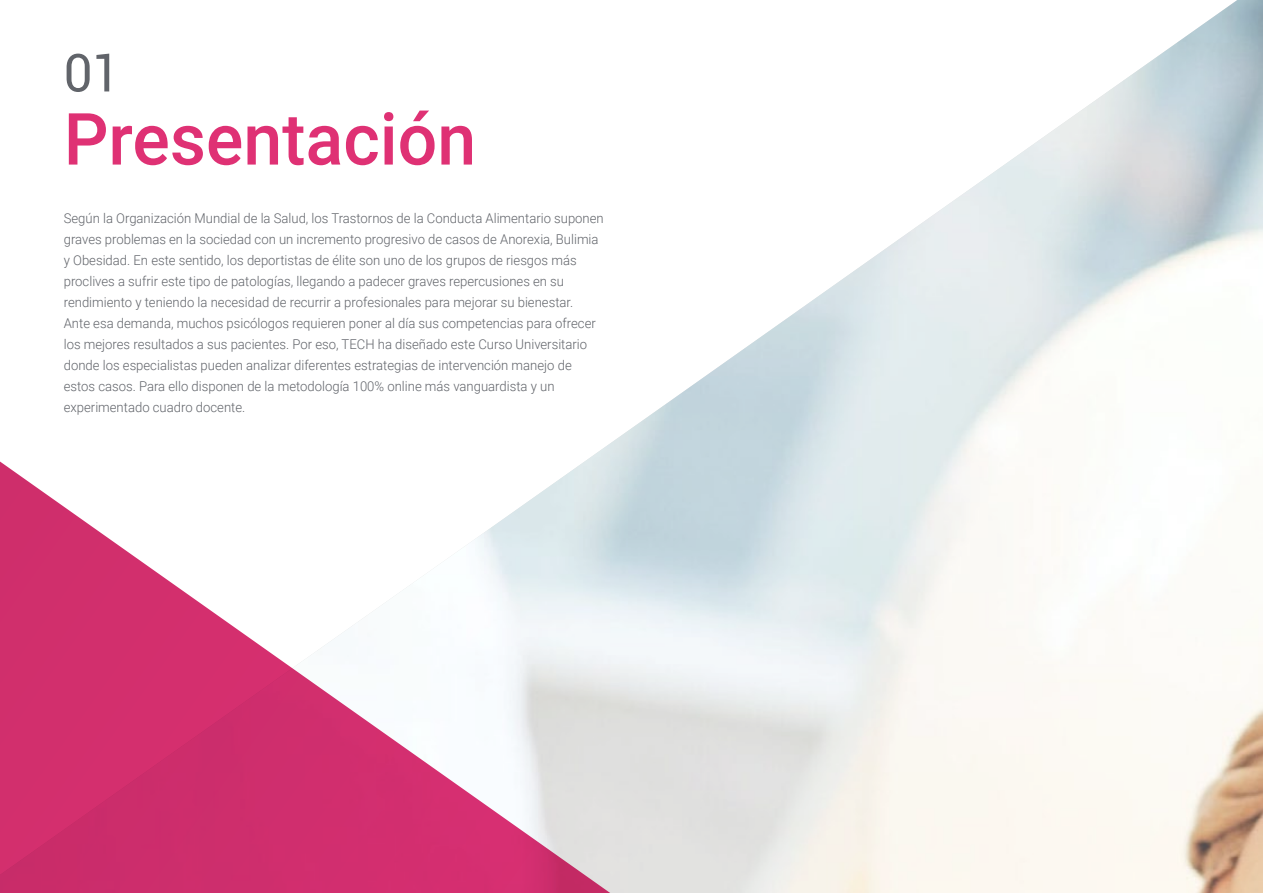
<style>
.page{position:relative;width:1263px;height:893px;background:#fff}
.page>*{position:absolute;margin:0;border:0;box-sizing:border-box;transform-origin:0 0}
.t1{font:500 72px "Roboto";color:#df3174}
.t2{font:52.5px "Roboto";color:#61646a}
.t3{font:300 13.5px/21px "Roboto";color:#61646a}
</style>
<div class="page">
<img style="left:607px;top:0;width:656px;height:893px">
<svg style="left:0;top:446px;width:640px;height:447px"></svg>
<h2 class="t2" style="left:64px;top:36px;width:58px">01</h2>
<h1 class="t1" style="left:64px;top:89px;width:414px">Presentación</h1>
<p class="t3" style="left:64px;top:207px;width:541px">Según la Organización Mundial de la Salud, los Trastornos de la Conducta Alimentario suponen graves problemas en la sociedad con un incremento progresivo de casos de Anorexia, Bulimia y Obesidad. En este sentido, los deportistas de élite son uno de los grupos de riesgos más proclives a sufrir este tipo de patologías, llegando a padecer graves repercusiones en su rendimiento y teniendo la necesidad de recurrir a profesionales para mejorar su bienestar.<br>Ante esa demanda, muchos psicólogos requieren poner al día sus competencias para ofrecer los mejores resultados a sus pacientes. Por eso, TECH ha diseñado este Curso Universitario donde los especialistas pueden analizar diferentes estrategias de intervención manejo de estos casos. Para ello disponen de la metodología 100% online más vanguardista y un experimentado cuadro docente.</p>
</div>
